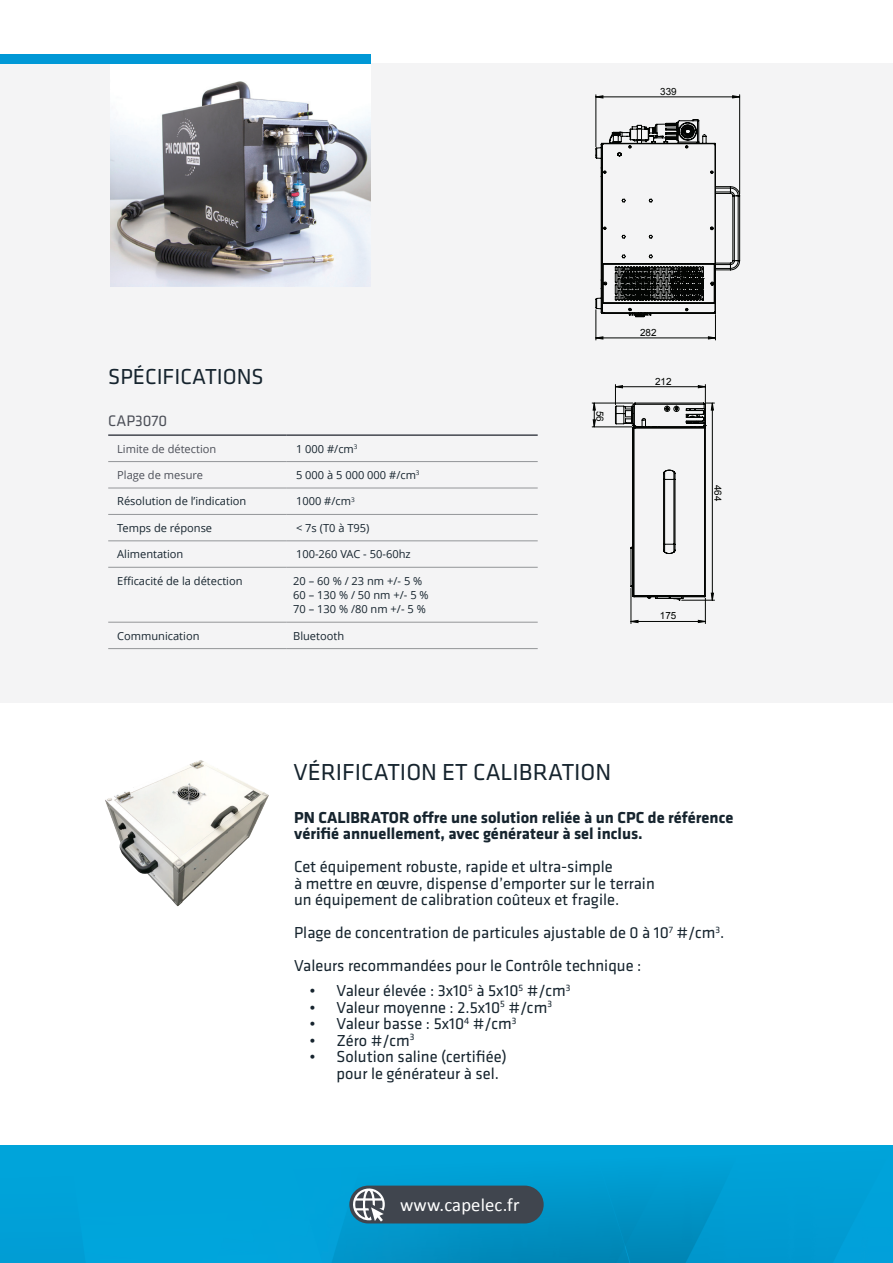
<style>
.page{position:relative;width:893px;height:1263px;background:#fff}
.page>*{position:absolute;margin:0;border:0;box-sizing:border-box;transform-origin:0 0}
.t1{font:24px "Klavika";color:#16242e}
.t2{font:22.5px "Klavika";color:#16242e}
.t3{font:18.6px "Calibri";letter-spacing:.01em;color:#fff}
.t4{font:16.5px/16.5px "Klavika";color:#16242e}
.t5{font:700 16.5px/16.5px "Klavika";color:#16242e}
.t6{font:15.9px "Klavika";color:#4c4f58}
.t7{font:11.1px/14.2px "Open Sans";color:#16242e}
.t8{font:11.1px "Open Sans";color:#4c4f58}
.t9{font:9.9px "Arial";color:#040503}
</style>
<div class="page">
<img style="left:0;top:1146px;width:893px;height:117px">
<div style="left:349px;top:1185px;width:195px;height:38px;background:#40454e;border-radius:19px"></div>
<svg style="left:352px;top:1186px;width:33px;height:35px"></svg>
<div style="left:0;top:63px;width:893px;height:639px;background:#f4f4f5"></div>
<hr style="left:108px;top:434px;width:179px;height:2px;background:#4c4f58">
<hr style="left:287px;top:434px;width:251px;height:2px;background:#4c4f58">
<hr style="left:108px;top:461px;width:179px;height:1px;background:#939598">
<hr style="left:287px;top:461px;width:251px;height:1px;background:#939598">
<hr style="left:108px;top:488px;width:179px;height:1px;background:#939598">
<hr style="left:287px;top:488px;width:251px;height:1px;background:#939598">
<hr style="left:108px;top:514px;width:179px;height:1px;background:#939598">
<hr style="left:287px;top:514px;width:251px;height:1px;background:#939598">
<hr style="left:108px;top:541px;width:179px;height:1px;background:#939598">
<hr style="left:287px;top:541px;width:251px;height:1px;background:#939598">
<hr style="left:108px;top:567px;width:179px;height:1px;background:#939598">
<hr style="left:287px;top:567px;width:251px;height:1px;background:#939598">
<hr style="left:108px;top:622px;width:179px;height:1px;background:#939598">
<hr style="left:287px;top:622px;width:251px;height:1px;background:#939598">
<hr style="left:108px;top:648px;width:179px;height:1px;background:#939598">
<hr style="left:287px;top:648px;width:251px;height:1px;background:#939598">
<img style="left:105px;top:760px;width:164px;height:147px">
<img style="left:110px;top:63px;width:261px;height:224px">
<div style="left:0;top:54px;width:371px;height:9px;background:#0098d6"></div>
<svg style="left:595px;top:95px;width:145px;height:245px"></svg>
<hr style="left:592px;top:427px;width:40px;height:1px;background:#040503">
<hr style="left:592px;top:403px;width:41px;height:1px;background:#040503">
<hr style="left:763px;top:593px;width:1px;height:30px;background:#040503">
<svg style="left:593px;top:403px;width:3px;height:24px"></svg>
<svg style="left:615px;top:385px;width:100px;height:238px"></svg>
<p class="t9" style="left:660px;top:85px;width:18px">339</p>
<h2 class="t2" style="left:108px;top:361px;width:157px">SPÉCIFICATIONS</h2>
<p class="t6" style="left:108px;top:410px;width:61px">CAP3070</p>
<p class="t8" style="left:117px;top:441px;width:101px">Limite de détection</p>
<p class="t7" style="left:296px;top:441px;width:63px">1 000 #/cm<sup>3</sup></p>
<p class="t8" style="left:117px;top:467px;width:87px">Plage de mesure</p>
<p class="t7" style="left:296px;top:468px;width:125px">5 000 à 5 000 000 #/cm<sup>3</sup></p>
<p class="t7" style="left:117px;top:494px;width:131px">Résolution de l’indication</p>
<p class="t7" style="left:296px;top:494px;width:60px">1000 #/cm<sup>3</sup></p>
<p class="t7" style="left:117px;top:520px;width:97px">Temps de réponse</p>
<p class="t7" style="left:296px;top:520px;width:75px">&lt; 7s (T0 à T95)</p>
<p class="t7" style="left:117px;top:547px;width:68px">Alimentation</p>
<p class="t7" style="left:296px;top:547px;width:116px">100-260 VAC - 50-60hz</p>
<p class="t7" style="left:117px;top:573px;width:127px">Efficacité de la détection</p>
<p class="t7" style="left:293px;top:573px;width:137px">20 – 60 % / 23 nm +/- 5 %<br>60 – 130 % / 50 nm +/- 5 %<br>70 – 130 % /80 nm +/- 5 %</p>
<p class="t7" style="left:117px;top:628px;width:84px">Communication</p>
<p class="t7" style="left:293px;top:628px;width:53px">Bluetooth</p>
<p class="t9" style="left:606px;top:411px;width:13px;rotate:90deg">56</p>
<p class="t9" style="left:640px;top:326px;width:18px">282</p>
<p class="t9" style="left:655px;top:375px;width:18px">212</p>
<p class="t9" style="left:724px;top:485px;width:18px;rotate:90deg">464</p>
<p class="t9" style="left:660px;top:609px;width:18px">175</p>
<h1 class="t1" style="left:293px;top:756px;width:319px">VÉRIFICATION ET CALIBRATION</h1>
<p class="t5" style="left:294px;top:808px;width:441px">PN CALIBRATOR offre une solution reliée à un CPC de référence vérifié annuellement, avec générateur à sel inclus.</p>
<p class="t4" style="left:294px;top:858px;width:362px">Cet équipement robuste, rapide et ultra-simple<br>à mettre en œuvre, dispense d’emporter sur le terrain un équipement de calibration coûteux et fragile.</p>
<p class="t4" style="left:294px;top:915px;width:432px;line-height:33px">Plage de concentration de particules ajustable de 0 à 10<sup>7</sup> #/cm<sup>3</sup>.<br>Valeurs recommandées pour le Contrôle technique :</p>
<p class="t4" style="left:310px;top:982px;width:262px">• Valeur élevée : 3x10<sup>5</sup> à 5x10<sup>5</sup> #/cm<sup>3</sup></p>
<p class="t4" style="left:310px;top:998px;width:244px">• Valeur moyenne : 2.5x10<sup>5</sup> #/cm<sup>3</sup></p>
<p class="t4" style="left:310px;top:1015px;width:208px">• Valeur basse : 5x10<sup>4</sup> #/cm<sup>3</sup></p>
<p class="t4" style="left:310px;top:1031px;width:106px">• Zéro #/cm<sup>3</sup></p>
<p class="t4" style="left:337px;top:1048px;width:172px;text-indent:-27px">• Solution saline (certifiée) pour le générateur à sel.</p>
<p class="t3" style="left:400px;top:1193px;width:121px">www.capelec.fr</p>
</div>
